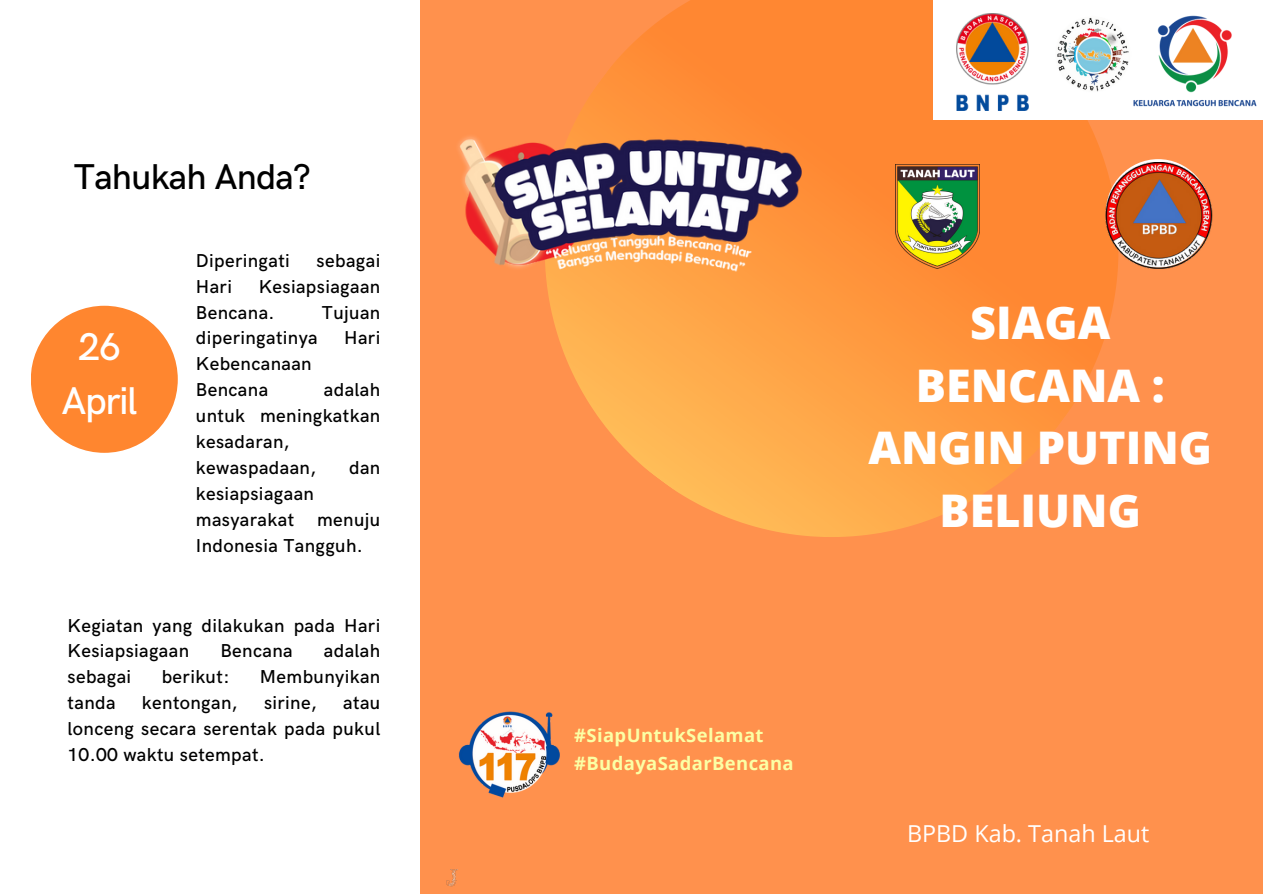
<style>
.page{position:relative;width:1263px;height:894px;background:#fff}
.page>*{position:absolute;margin:0;border:0;box-sizing:border-box;transform-origin:0 0}
.t1{font:800 45px/62.4px "Open Sans";color:#fff;text-align:center}
.t2{font:500 38.85px/54px "HK Grotesk";letter-spacing:-.04em;color:#fff;text-align:center}
.t3{font:500 36px "HK Grotesk";letter-spacing:-.02em;color:#000}
.t4{font:23.4px "Open Sans";color:#fff}
.t5{font:500 18.75px/25.8px "HK Grotesk";letter-spacing:.02em;color:#000}
.t6{font:700 18.45px "Open Sans";letter-spacing:.02em;color:#fbffa5}
</style>
<div class="page">
<div style="left:421px;top:0;width:842px;height:893px;background:#ff914d"></div>
<svg style="left:547px;top:0;width:666px;height:537px"></svg>
<img style="left:458px;top:127px;width:350px;height:156px">
<div style="left:933px;top:0;width:330px;height:120px;background:#fff"></div>
<img style="left:957px;top:13px;width:72px;height:98px">
<img style="left:1133px;top:15px;width:124px;height:92px">
<img style="left:1057px;top:15px;width:93px;height:89px">
<img style="left:458px;top:711px;width:102px;height:87px">
<img style="left:446px;top:869px;width:11px;height:17px">
<img style="left:896px;top:164px;width:83px;height:105px">
<img style="left:1106px;top:162px;width:106px;height:106px">
<div style="left:31px;top:305px;width:147px;height:147px;background:#ff862f;border-radius:50%"></div>
<p class="t3" style="left:74px;top:157px;width:239px">Tahukah Anda?</p>
<p class="t2" style="left:62px;top:321px;width:77px">26<br>April</p>
<p class="t5" style="left:196px;top:248px;width:95px">Diperingati</p>
<p class="t5" style="left:317px;top:248px;width:65px">sebagai</p>
<p class="t5" style="left:196px;top:274px;width:38px">Hari</p>
<p class="t5" style="left:196px;top:274px;width:186px;text-indent:63px">Kesiapsiagaan<br>Bencana.</p>
<p class="t5" style="left:322px;top:300px;width:60px">Tujuan</p>
<p class="t5" style="left:196px;top:326px;width:123px">diperingatinya</p>
<p class="t5" style="left:344px;top:326px;width:38px">Hari</p>
<p class="t5" style="left:196px;top:352px;width:117px">Kebencanaan<br>Bencana</p>
<p class="t5" style="left:196px;top:377px;width:186px;text-indent:128px">adalah untuk meningkatkan kesadaran, kewaspadaan,</p>
<p class="t5" style="left:349px;top:455px;width:33px">dan</p>
<p class="t5" style="left:196px;top:481px;width:186px">kesiapsiagaan masyarakat menuju<br>Indonesia Tangguh.</p>
<p class="t5" style="left:68px;top:613px;width:314px">Kegiatan yang dilakukan pada Hari<br>Kesiapsiagaan</p>
<p class="t5" style="left:220px;top:638px;width:74px">Bencana</p>
<p class="t5" style="left:324px;top:638px;width:58px">adalah</p>
<p class="t5" style="left:68px;top:664px;width:65px">sebagai</p>
<p class="t5" style="left:162px;top:664px;width:69px">berikut:</p>
<p class="t5" style="left:260px;top:664px;width:122px">Membunyikan</p>
<p class="t5" style="left:68px;top:690px;width:49px">tanda</p>
<p class="t5" style="left:142px;top:690px;width:97px">kentongan,</p>
<p class="t5" style="left:264px;top:690px;width:54px">sirine,</p>
<p class="t5" style="left:68px;top:690px;width:314px;text-align:justify;text-indent:276px">atau lonceng secara serentak pada pukul 10.00 waktu setempat.</p>
<p class="t1" style="left:868px;top:290px;width:345px">SIAGA<br>BENCANA :<br>ANGIN PUTING<br>BELIUNG</p>
<p class="t6" style="left:574px;top:722px;width:191px">#SiapUntukSelamat</p>
<p class="t6" style="left:574px;top:750px;width:221px">#BudayaSadarBencana</p>
<p class="t4" style="left:907px;top:816px;width:244px">BPBD Kab. Tanah Laut</p>
</div>
